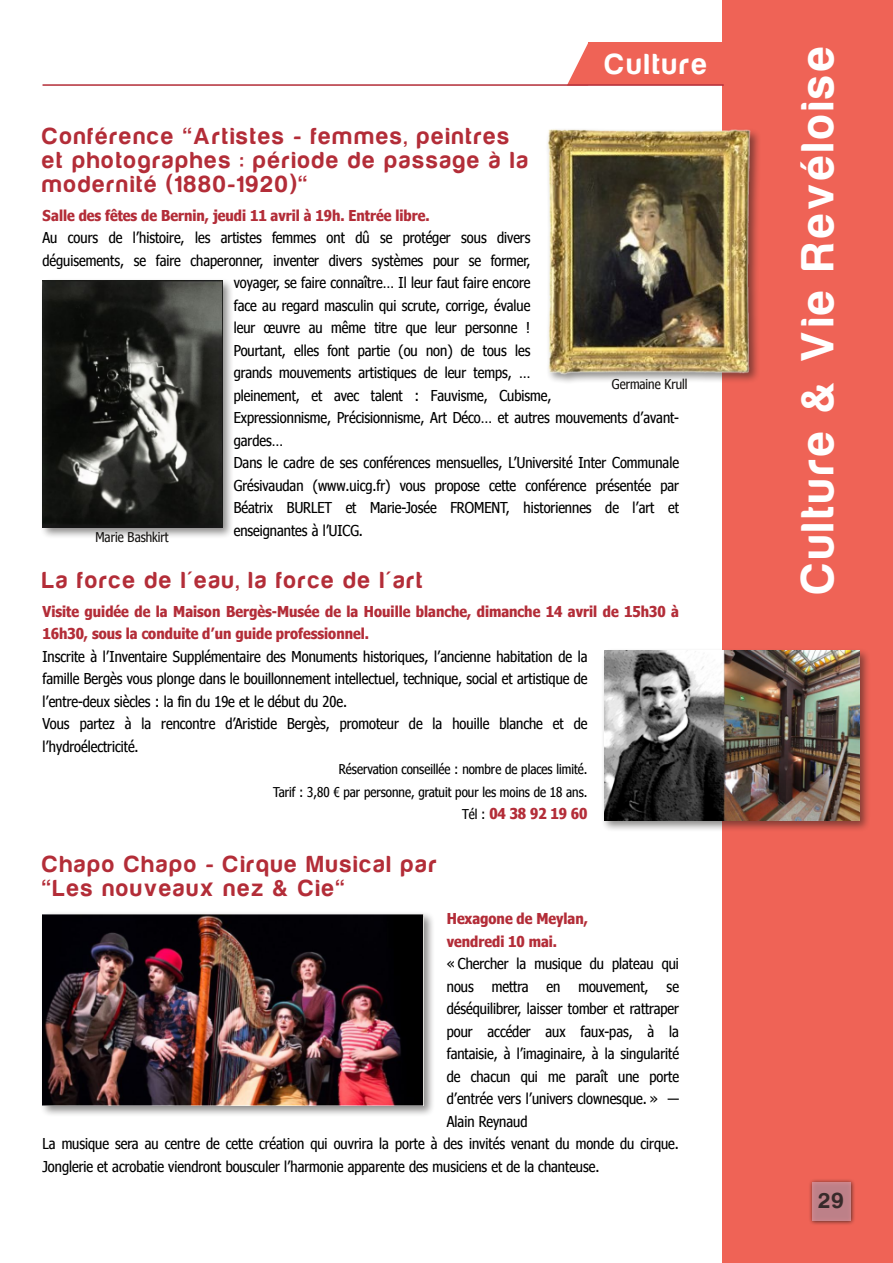
<style>
.page{position:relative;width:893px;height:1263px;background:#fff}
.page>*{position:absolute;margin:0;border:0;box-sizing:border-box;transform-origin:0 0}
.t1{font:48px "Harabara";letter-spacing:.1em;color:#fff}
.t2{font:30px "Harabara";letter-spacing:.1em;color:#fff}
.t3{font:24px/24px "Harabara";letter-spacing:.1em;color:#b32d38}
.t4{font:22.5px "Harabara";color:rgb(23 21 19/.8)}
.t5{font:15px/22.5px "Nina";color:#000}
.t6{font:700 15px/22.5px "Nina";color:#b32d38}
.t7{font:13.5px/22.5px "Nina";color:#000;text-align:right}
.t8{font:13.5px "Nina";letter-spacing:.005em;color:#171513}
.s1{font-weight:400;font-size:13.5px;color:#000}
</style>
<div class="page">
<div style="left:723px;top:0;width:170px;height:1263px;background:#ef6356"></div>
<img style="left:809px;top:1179px;width:46px;height:46px">
<div style="left:812px;top:1182px;width:38px;height:38px;background:#bd8088"></div>
<div style="left:588px;top:43px;width:135px;height:42px;background:#ef6356"></div>
<svg style="left:567px;top:43px;width:21px;height:41px"></svg>
<hr style="left:43px;top:84px;width:681px;height:2px;background:#b32d38">
<img style="left:549px;top:124px;width:210px;height:262px">
<img style="left:547px;top:128px;width:208px;height:246px">
<img style="left:42px;top:280px;width:190px;height:257px">
<img style="left:43px;top:281px;width:180px;height:246px">
<img style="left:603px;top:647px;width:265px;height:186px">
<img style="left:604px;top:651px;width:256px;height:170px">
<img style="left:42px;top:913px;width:391px;height:202px">
<img style="left:43px;top:914px;width:380px;height:191px">
<h2 class="t2" style="left:605px;top:48px;width:103px">Culture</h2>
<h3 class="t3" style="left:43px;top:125px;width:487px">Conférence "Artistes - femmes, peintres et photographes : période de passage à la modernité (1880-1920)"</h3>
<p class="t6" style="left:43px;top:203px;width:389px">Salle des fêtes de Bernin, jeudi 11 avril à 19h. Entrée libre.</p>
<p class="t5" style="left:43px;top:226px;width:489px">Au cours de l’histoire, les artistes femmes ont dû se protéger sous divers</p>
<p class="t5" style="left:43px;top:248px;width:489px">déguisements, se faire chaperonner, inventer divers systèmes pour se former,</p>
<p class="t5" style="left:234px;top:271px;width:298px">voyager, se faire connaître… Il leur faut faire encore</p>
<p class="t5" style="left:234px;top:293px;width:298px">face au regard masculin qui scrute, corrige, évalue</p>
<p class="t5" style="left:234px;top:316px;width:298px">leur œuvre au même titre que leur personne !</p>
<p class="t5" style="left:234px;top:338px;width:298px">Pourtant, elles font partie (ou non) de tous les</p>
<p class="t5" style="left:234px;top:361px;width:298px">grands mouvements artistiques de leur temps, …</p>
<p class="t5" style="left:234px;top:383px;width:319px">pleinement, et avec talent : Fauvisme, Cubisme,</p>
<p class="t5" style="left:234px;top:406px;width:447px">Expressionnisme, Précisionnisme, Art Déco… et autres mouvements d’avant-</p>
<p class="t5" style="left:234px;top:428px;width:51px">gardes…</p>
<p class="t5" style="left:234px;top:451px;width:447px">Dans le cadre de ses conférences mensuelles, L’Université Inter Communale</p>
<p class="t5" style="left:234px;top:473px;width:447px">Grésivaudan (www.uicg.fr) vous propose cette conférence présentée par</p>
<p class="t5" style="left:234px;top:496px;width:447px">Béatrix BURLET et Marie-Josée FROMENT, historiennes de l’art et</p>
<p class="t5" style="left:234px;top:518px;width:131px">enseignantes à l’UICG.</p>
<h3 class="t3" style="left:43px;top:569px;width:381px">La force de l'eau, la force de l'art</h3>
<p class="t6" style="left:43px;top:599px;width:638px">Visite guidée de la Maison Bergès-Musée de la Houille blanche, dimanche 14 avril de 15h30 à<br>16h30, sous la conduite d’un guide professionnel.</p>
<p class="t5" style="left:43px;top:644px;width:546px">Inscrite à l’Inventaire Supplémentaire des Monuments historiques, l’ancienne habitation de la famille Bergès vous plonge dans le bouillonnement intellectuel, technique, social et artistique de l’entre-deux siècles : la fin du 19e et le début du 20e.<br>Vous partez à la rencontre d’Aristide Bergès, promoteur de la houille blanche et de l’hydroélectricité.</p>
<p class="t7" style="left:273px;top:758px;width:316px">Réservation conseillée : nombre de places limité.<br>Tarif : 3,80 € par personne, gratuit pour les moins de 18 ans.</p>
<p class="t6" style="left:462px;top:802px;width:127px"><span class="s1">Tél :</span> 04 38 92 19 60</p>
<h3 class="t3" style="left:43px;top:852px;width:395px">Chapo Chapo - Cirque Musical par "Les nouveaux nez &amp; Cie"</h3>
<p class="t6" style="left:447px;top:907px;width:143px">Hexagone de Meylan, vendredi 10 mai.</p>
<p class="t5" style="left:447px;top:952px;width:234px">« Chercher la musique du plateau qui</p>
<p class="t5" style="left:447px;top:974px;width:234px">nous mettra en mouvement, se</p>
<p class="t5" style="left:447px;top:997px;width:234px">déséquilibrer, laisser tomber et rattraper</p>
<p class="t5" style="left:447px;top:1019px;width:234px">pour accéder aux faux-pas, à la</p>
<p class="t5" style="left:447px;top:1042px;width:234px">fantaisie, à l’imaginaire, à la singularité</p>
<p class="t5" style="left:447px;top:1064px;width:234px">de chacun qui me paraît une porte</p>
<p class="t5" style="left:447px;top:1087px;width:234px">d’entrée vers l’univers clownesque. » —</p>
<p class="t5" style="left:447px;top:1109px;width:82px">Alain Reynaud</p>
<p class="t5" style="left:43px;top:1132px;width:638px">La musique sera au centre de cette création qui ouvrira la porte à des invités venant du monde du cirque.</p>
<p class="t5" style="left:43px;top:1154px;width:558px">Jonglerie et acrobatie viendront bousculer l’harmonie apparente des musiciens et de la chanteuse.</p>
<p class="t8" style="left:612px;top:375px;width:77px">Germaine Krull</p>
<p class="t8" style="left:95px;top:528px;width:75px">Marie Bashkirt</p>
<h1 class="t1" style="left:792px;top:593px;width:549px;rotate:-90deg">Culture &amp; Vie Revéloise</h1>
<h3 class="t4" style="left:819px;top:1189px;width:26px">29</h3>
</div>
